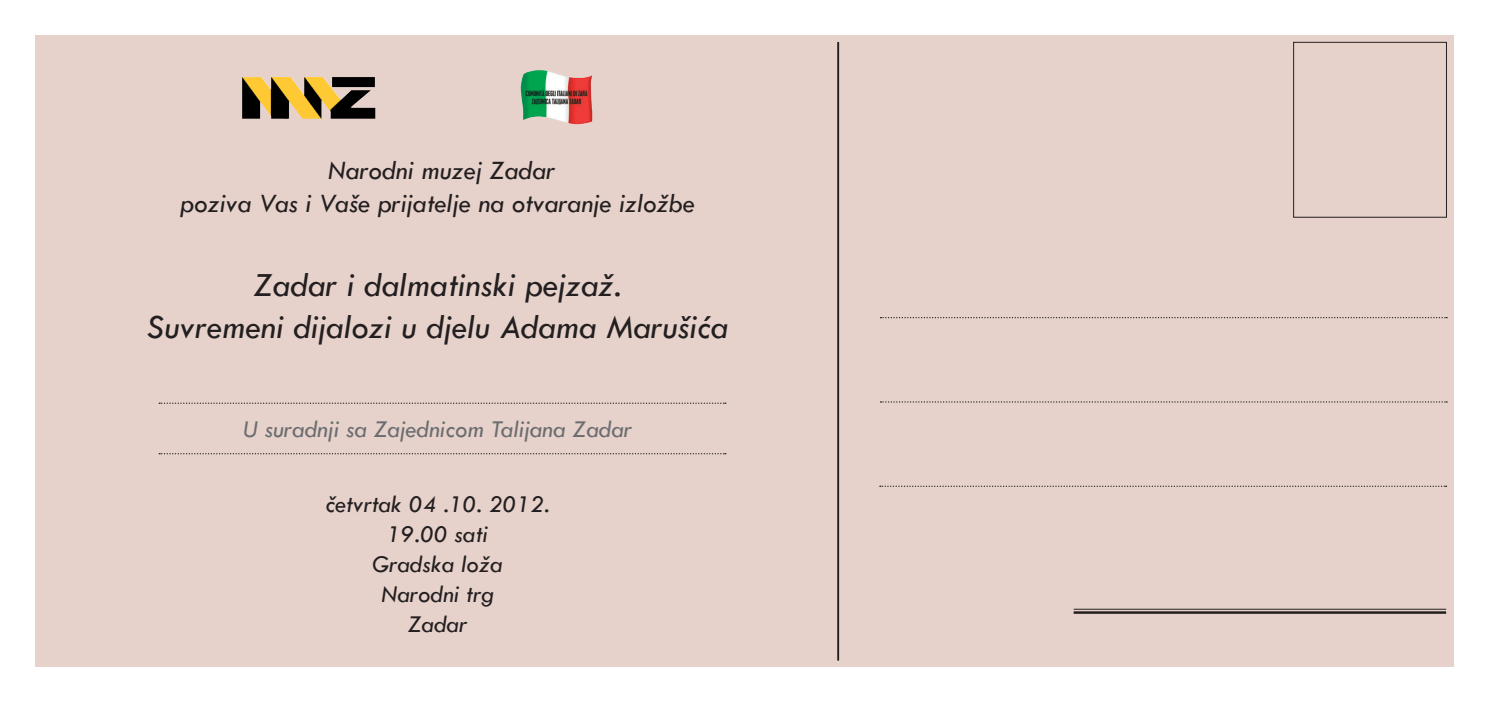
<style>
.page{position:relative;width:1489px;height:702px;background:#fff}
.page>*{position:absolute;margin:0;border:0;box-sizing:border-box;transform-origin:0 0}
.t1{font:italic 35px/42px "Tw Cen";color:#231f20;text-align:center}
.t2{font:italic 27.5px/33px "Tw Cen";color:#231f20;text-align:center}
.t3{font:italic 25px/30px "Tw Cen";color:#231f20;text-align:center}
.t4{font:italic 25px "Tw Cen";color:#6c6d70}
</style>
<div class="page">
<div style="left:35px;top:35px;width:1418px;height:631px;background:#e6d2cb"></div>
<hr style="left:837px;top:42px;width:2px;height:618px;background:#231f20">
<div style="left:1293px;top:42px;width:153px;height:175px;border:1px solid #231f20"></div>
<svg style="left:880px;top:317px;width:566px;height:1px"></svg>
<svg style="left:880px;top:401px;width:566px;height:1px"></svg>
<svg style="left:879px;top:485px;width:567px;height:2px"></svg>
<hr style="left:1073px;top:608px;width:372px;height:1px;background:#231f20">
<hr style="left:1073px;top:611px;width:372px;height:2px;background:#231f20">
<svg style="left:159px;top:402px;width:566px;height:2px"></svg>
<svg style="left:159px;top:453px;width:566px;height:1px"></svg>
<img style="left:520px;top:70px;width:73px;height:55px">
<img style="left:242px;top:77px;width:85px;height:42px">
<p class="t2" style="left:180px;top:153px;width:516px">Narodni muzej Zadar<br>poziva Vas i Vaše prijatelje na otvaranje izložbe</p>
<p class="t1" style="left:147px;top:264px;width:583px">Zadar i dalmatinski pejzaž.<br>Suvremeni dijalozi u djelu Adama Marušića</p>
<p class="t4" style="left:243px;top:414px;width:391px">U suradnji sa Zajednicom Talijana Zadar</p>
<p class="t3" style="left:325px;top:488px;width:225px">četvrtak 04 .10. 2012.<br>19.00 sati<br>Gradska loža<br>Narodni trg<br>Zadar</p>
</div>
